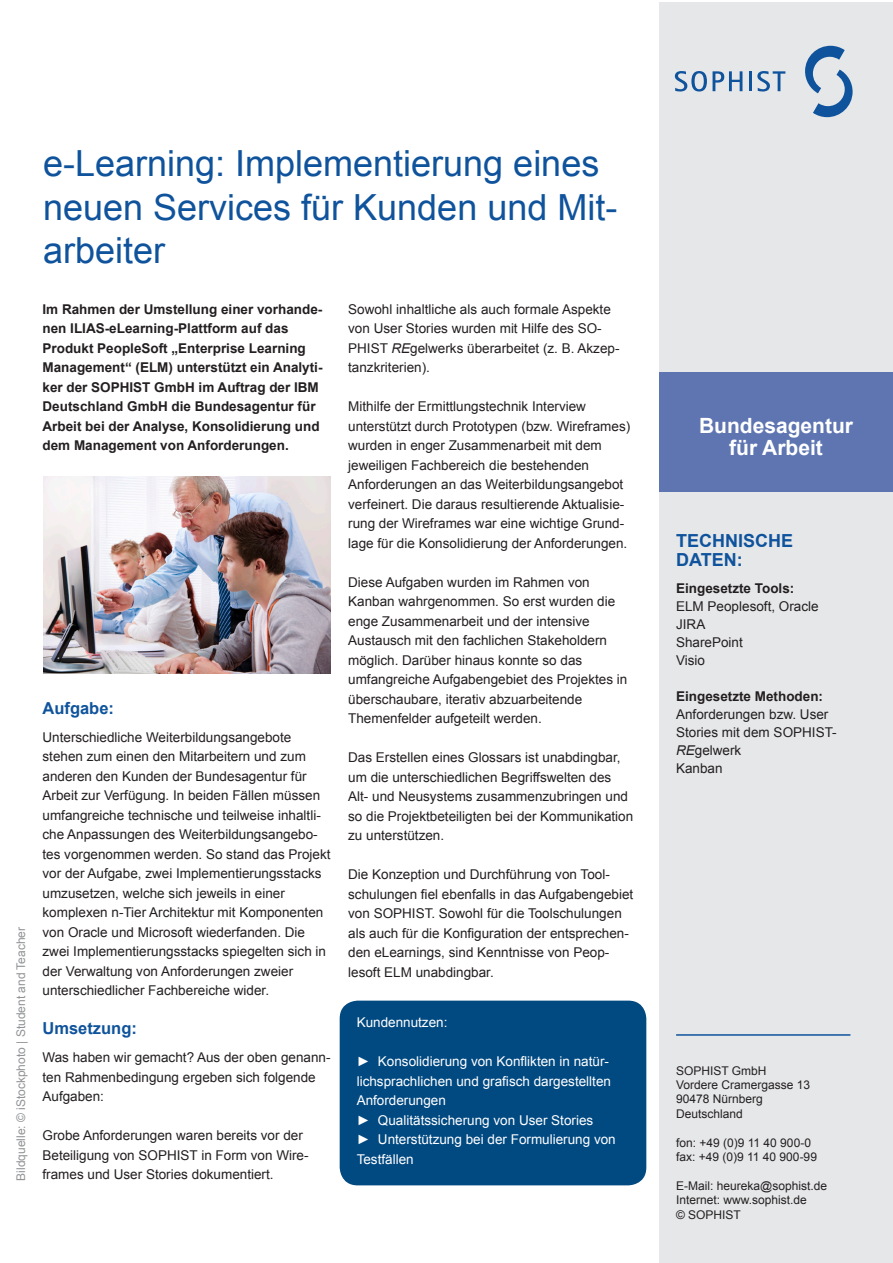
<style>
.page{position:relative;width:893px;height:1263px;background:#fff}
.page>*{position:absolute;margin:0;border:0;box-sizing:border-box;transform-origin:0 0}
.SOPHIST_Hauptübersch{font:36px/43.2px "Arial";color:#0f539c}
.SOPHIST_Standard{font:700 21px/22.5px "Arial";color:#fff;text-align:center}
.SOPHIST_Standard_Übe{font:700 18px/19.5px "Arial";color:#0f539c}
.SOPHIST_Standard_Übe-2{font:700 16.5px "Arial";color:#0f539c}
.SOPHIST_Standard-2{font:13.5px/19.5px "Arial";color:#231f20}
.Einleitung{font:700 13.5px/19.5px "Arial";color:#231f20}
.SOPHIST_Standard_Box{font:13.5px/19.5px "Arial";color:#fff}
.SOPHIST_Standard-3{font:700 13.5px "Arial";color:#231f20}
.t1{font:12px "Arial";color:#231f20}
.SOPHIST_Standard-4{font:12px "Arial";color:#919396}
.s1{font-style:italic}
</style>
<div class="page">
<div style="left:659px;top:2px;width:234px;height:1261px;background:#e6e7e9"></div>
<hr style="left:676px;top:1034px;width:174px;height:2px;background:#0f539c">
<svg style="left:675px;top:71px;width:67px;height:21px"></svg>
<hr style="left:749px;top:71px;width:3px;height:20px;background:#0f539c">
<svg style="left:757px;top:71px;width:28px;height:21px"></svg>
<svg style="left:805px;top:46px;width:48px;height:71px"></svg>
<div style="left:659px;top:372px;width:234px;height:119px;background:#5e75b2"></div>
<div style="left:340px;top:1001px;width:306px;height:184px;background:#014981;border-radius:18px"></div>
<img style="left:43px;top:476px;width:288px;height:197px">
<p class="SOPHIST_Hauptübersch" style="left:43px;top:142px;width:576px">e-Learning: Implementierung eines neuen Services für Kunden und Mit&shy;arbeiter</p>
<p class="SOPHIST_Standard-4" style="left:13px;top:1181px;width:256px;rotate:-90deg">Bildquelle: © iStockphoto | Student and Teacher</p>
<p class="Einleitung" style="left:43px;top:300px;width:282px">Im Rahmen der Umstellung einer vorhande&shy;nen ILIAS-eLearning-Plattform auf das Produkt PeopleSoft „Enterprise Learning Management“ (ELM) unterstützt ein Analyti&shy;ker der SOPHIST GmbH im Auftrag der IBM Deutschland GmbH die Bundesagentur für Arbeit bei der Analyse, Konsolidierung und dem Management von Anforderungen.</p>
<p class="SOPHIST_Standard-2" style="left:348px;top:299px;width:273px">Sowohl inhaltliche als auch formale Aspekte von User Stories wurden mit Hilfe des SO-PHIST <span class="s1">RE</span>gelwerks überarbeitet (z. B. Akzep&shy;tanzkriterien).</p>
<p class="SOPHIST_Standard-2" style="left:348px;top:397px;width:284px">Mithilfe der Ermittlungstechnik Interview unterstützt durch Prototypen (bzw. Wireframes) wurden in enger Zusammenarbeit mit dem jeweiligen Fachbereich die bestehenden Anforderungen an das Weiterbildungsangebot verfeinert. Die daraus resultierende Aktualisie&shy;rung der Wireframes war eine wichtige Grund&shy;lage für die Konsolidierung der Anforderungen.</p>
<p class="SOPHIST_Standard-2" style="left:348px;top:572px;width:281px">Diese Aufgaben wurden im Rahmen von Kanban wahrgenommen. So erst wurden die enge Zusammenarbeit und der intensive Austausch mit den fachlichen Stakeholdern möglich. Darüber hinaus konnte so das umfangreiche Aufgabengebiet des Projektes in überschaubare, iterativ abzuarbeitende Themenfelder aufgeteilt werden.</p>
<p class="SOPHIST_Standard-2" style="left:348px;top:748px;width:287px">Das Erstellen eines Glossars ist unabdingbar, um die unterschiedlichen Begriffswelten des Alt- und Neusystems zusammenzubringen und so die Projektbeteiligten bei der Kommunikation zu unterstützen.</p>
<p class="SOPHIST_Standard-2" style="left:348px;top:865px;width:287px">Die Konzeption und Durchführung von Tool&shy;schulungen fiel ebenfalls in das Aufgabengebiet von SOPHIST. Sowohl für die Toolschulungen als auch für die Konfiguration der entsprechen&shy;den eLearnings, sind Kenntnisse von Peop&shy;lesoft ELM unabdingbar.</p>
<p class="SOPHIST_Standard_Übe-2" style="left:43px;top:697px;width:73px">Aufgabe:</p>
<p class="SOPHIST_Standard-2" style="left:43px;top:727px;width:290px">Unterschiedliche Weiterbildungsangebote stehen zum einen den Mitarbeitern und zum anderen den Kunden der Bundesagentur für Arbeit zur Verfügung. In beiden Fällen müssen umfangreiche technische und teilweise inhaltli&shy;che Anpassungen des Weiterbildungsangebo&shy;tes vorgenommen werden. So stand das Projekt vor der Aufgabe, zwei Implementierungsstacks umzusetzen, welche sich jeweils in einer komplexen n-Tier Architektur mit Komponenten von Oracle und Microsoft wiederfanden. Die zwei Implementierungsstacks spiegelten sich in der Verwaltung von Anforderungen zweier unterschiedlicher Fachbereiche wider.</p>
<p class="SOPHIST_Standard_Übe-2" style="left:43px;top:1017px;width:96px">Umsetzung:</p>
<p class="SOPHIST_Standard-2" style="left:43px;top:1048px;width:290px">Was haben wir gemacht? Aus der oben genann&shy;ten Rahmenbedingung ergeben sich folgende<br>Aufgaben:</p>
<p class="SOPHIST_Standard-2" style="left:43px;top:1126px;width:268px">Grobe Anforderungen waren bereits vor der<br>Beteiligung von SOPHIST in Form von Wire&shy;frames und User Stories dokumentiert.</p>
<p class="SOPHIST_Standard_Box" style="left:357px;top:1013px;width:92px">Kundennutzen:</p>
<p class="SOPHIST_Standard_Box" style="left:357px;top:1052px;width:256px">► Konsolidierung von Konflikten in natür&shy;lichsprachlichen und grafisch dargestellten<br>Anforderungen</p>
<p class="SOPHIST_Standard_Box" style="left:357px;top:1110px;width:238px">► Qualitätssicherung von User Stories</p>
<p class="SOPHIST_Standard_Box" style="left:357px;top:1130px;width:261px">► Unterstützung bei der Formulierung von<br>Testfällen</p>
<p class="SOPHIST_Standard" style="left:699px;top:415px;width:156px">Bundesagentur für Arbeit</p>
<p class="SOPHIST_Standard_Übe" style="left:676px;top:531px;width:118px">TECHNISCHE<br>DATEN:</p>
<p class="SOPHIST_Standard-3" style="left:676px;top:579px;width:120px">Eingesetzte Tools:</p>
<p class="SOPHIST_Standard-2" style="left:676px;top:596px;width:144px">ELM Peoplesoft, Oracle</p>
<p class="SOPHIST_Standard-2" style="left:676px;top:614px;width:31px">JIRA</p>
<p class="SOPHIST_Standard-2" style="left:676px;top:632px;width:68px">SharePoint</p>
<p class="SOPHIST_Standard-2" style="left:676px;top:650px;width:31px">Visio</p>
<p class="SOPHIST_Standard-3" style="left:676px;top:687px;width:149px">Eingesetzte Methoden:</p>
<p class="SOPHIST_Standard-2" style="left:676px;top:705px;width:162px;line-height:18px">Anforderungen bzw. User<br>Stories mit dem SOPHIST-<br><span class="s1">RE</span>gelwerk</p>
<p class="SOPHIST_Standard-2" style="left:676px;top:758px;width:48px">Kanban</p>
<p class="t1" style="left:676px;top:1062px;width:92px">SOPHIST GmbH</p>
<p class="t1" style="left:676px;top:1077px;width:136px">Vordere Cramergasse 13</p>
<p class="t1" style="left:676px;top:1091px;width:88px">90478 Nürnberg</p>
<p class="t1" style="left:676px;top:1106px;width:68px">Deutschland</p>
<p class="t1" style="left:676px;top:1134px;width:136px">fon: +49 (0)9 11 40 900-0</p>
<p class="t1" style="left:676px;top:1149px;width:142px">fax: +49 (0)9 11 40 900-99</p>
<p class="t1" style="left:676px;top:1178px;width:152px">E-Mail: heureka@sophist.de</p>
<p class="t1" style="left:676px;top:1192px;width:132px">Internet: www.sophist.de</p>
<p class="t1" style="left:676px;top:1206px;width:66px">© SOPHIST</p>
</div>
